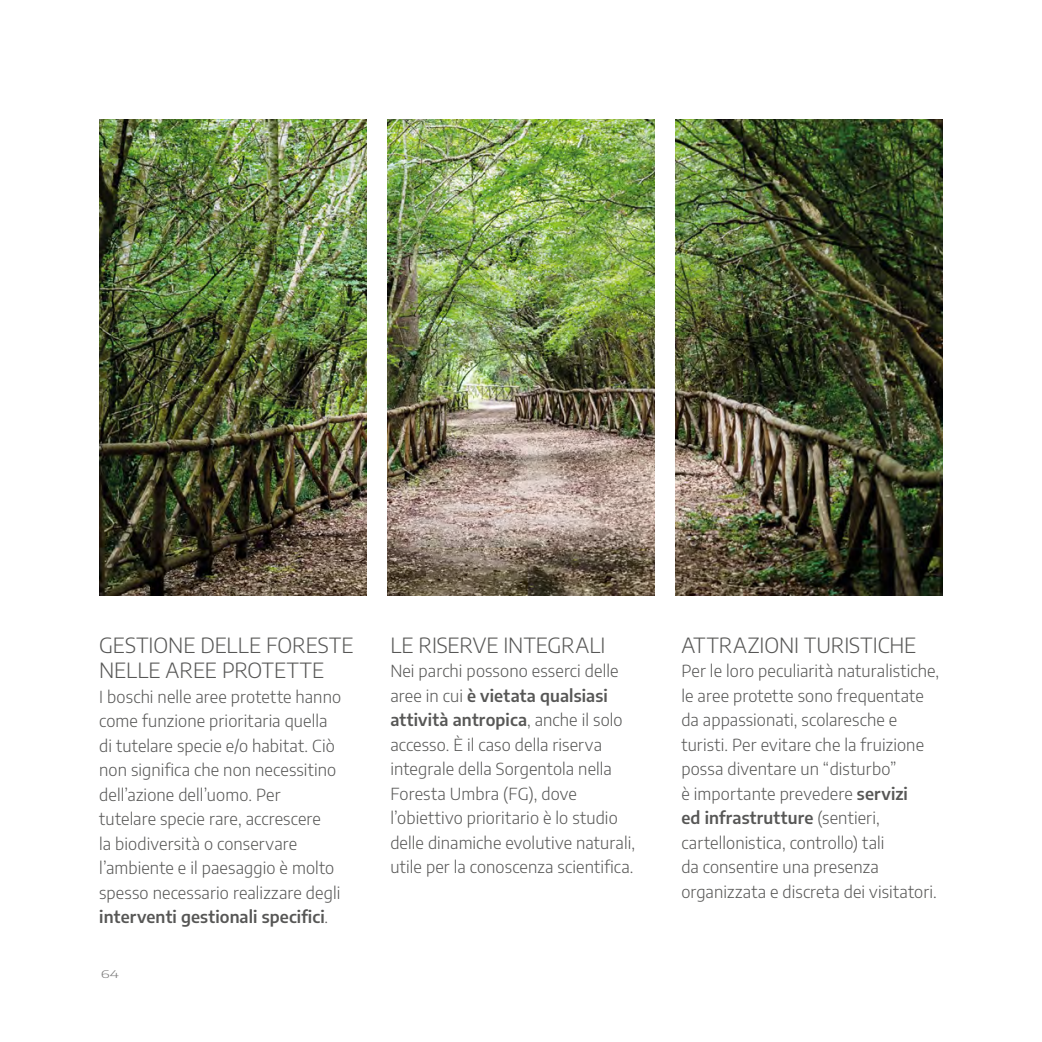
<style>
.page{position:relative;width:1042px;height:1042px;background:#fff}
.page>*{position:absolute;margin:0;border:0;box-sizing:border-box;transform-origin:0 0}
.t1{font:300 21px/25.2px "Encode Sans";letter-spacing:-.005em;color:#575756}
.t2{font:300 16.62px/24.5px "Encode Sans";letter-spacing:.01em;color:#575756}
.t3{font:300 10.5px "Encode Sans";color:#7c7b7b;scale:1.5 1}
.s1{font-weight:600}
</style>
<div class="page">
<img style="left:100px;top:119px;width:843px;height:476px">
<div style="left:367px;top:112px;width:20px;height:493px;background:#fff"></div>
<div style="left:655px;top:112px;width:20px;height:493px;background:#fff"></div>
<p class="t1" style="left:99px;top:631px;width:256px">GESTIONE DELLE FORESTE<br>NELLE AREE PROTETTE</p>
<p class="t2" style="left:99px;top:683px;width:243px">I boschi nelle aree protette hanno come funzione prioritaria quella di tutelare specie e/o habitat. Ciò non significa che non necessitino dell’azione dell’uomo. Per tutelare specie rare, accrescere<br>la biodiversità o conservare l’ambiente e il paesaggio è molto spesso necessario realizzare degli <span class="s1">interventi gestionali specifici</span>.</p>
<p class="t3" style="left:101px;top:966px;width:14px">64</p>
<p class="t1" style="left:390px;top:631px;width:217px">LE RISERVE INTEGRALI</p>
<p class="t2" style="left:390px;top:658px;width:246px">Nei parchi possono esserci delle aree in cui <span class="s1">è vietata qualsiasi attività antropica</span>, anche il solo accesso. È il caso della riserva integrale della Sorgentola nella Foresta Umbra (FG), dove l’obiettivo prioritario è lo studio delle dinamiche evolutive naturali, utile per la conoscenza scientifica.</p>
<p class="t1" style="left:681px;top:631px;width:236px">ATTRAZIONI TURISTICHE</p>
<p class="t2" style="left:681px;top:658px;width:259px">Per le loro peculiarità naturalistiche, le aree protette sono frequentate da appassionati, scolaresche e turisti. Per evitare che la fruizione possa diventare un “disturbo”<br>è importante prevedere <span class="s1">servizi<br>ed infrastrutture</span> (sentieri, cartellonistica, controllo) tali<br>da consentire una presenza organizzata e discreta dei visitatori.</p>
</div>
